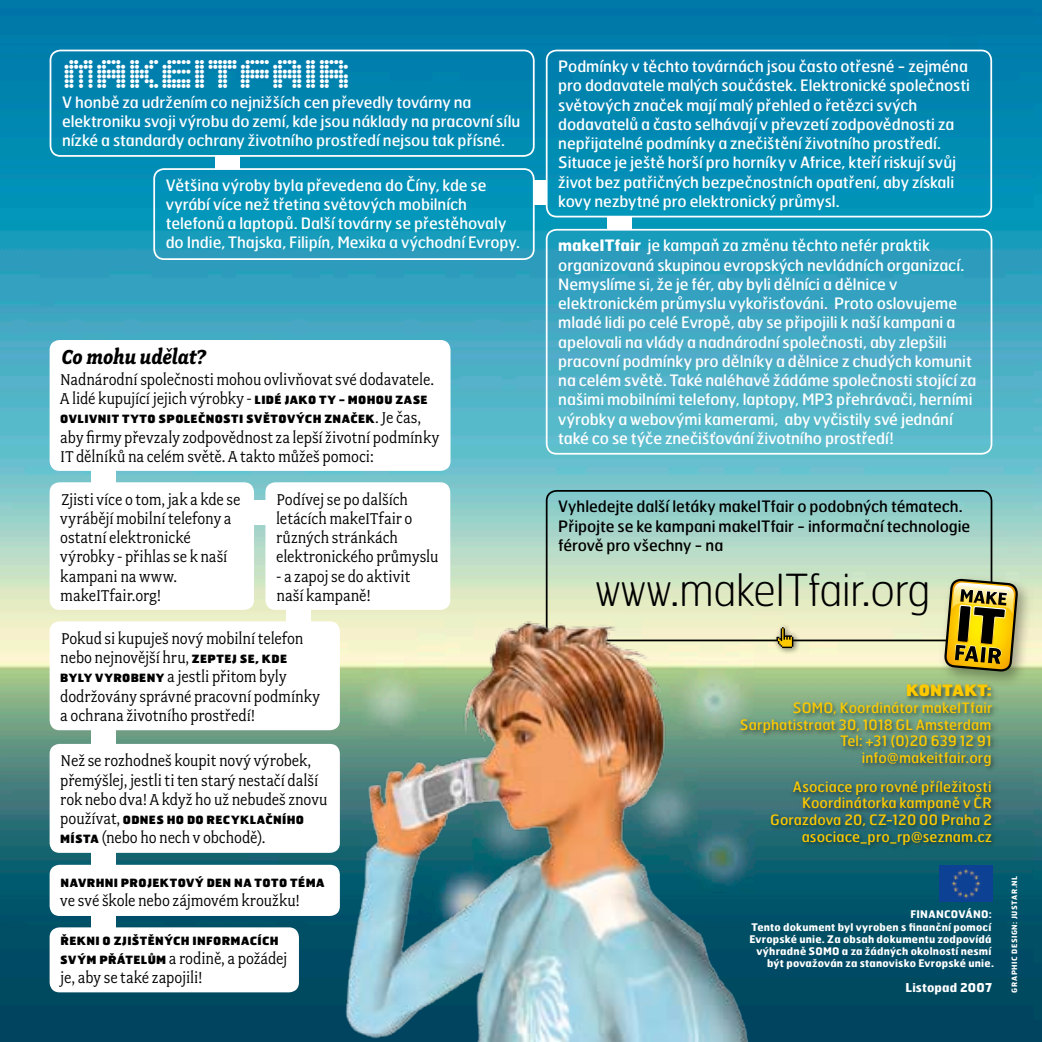
<style>
.page{position:relative;width:1042px;height:1042px;background:#fff}
.page>*{position:absolute;margin:0;border:0;box-sizing:border-box;transform-origin:0 0}
.t1{font:300 44.1px "Hermesm ITF";letter-spacing:-.02em;color:#000}
.t2{font:35px "Med Led";letter-spacing:-.01em;color:#fff}
.t3{font:italic 700 22.75px "Fairplexm I Tf";color:#000}
.t4{font:17.5px/19.2px "Fairplexm I Tf";letter-spacing:-.005em;color:#000}
.t5{font:15.75px/19.2px "Hermesm I Tf";letter-spacing:-.005em;color:#fff}
.t6{font:15.75px/19.2px "Hermesm I Tf";letter-spacing:-.005em;color:#000}
.t7{font:900 15.75px "Hermesm I Tf";letter-spacing:.015em;color:#fdc900}
.t8{font:14.35px/16.6px "Hermesm I Tf";letter-spacing:.01em;color:#fdc900;text-align:right}
.t9{font:700 12.25px "Hermesm I Tf";color:#fff}
.t10{font:900 11.38px "Hermesm I Tf";letter-spacing:.03em;color:#000}
.t11{font:700 10.5px/12.2px "Hermesm I Tf";letter-spacing:.025em;color:#fff;text-align:right}
.t12{font:700 7.35px "Hermesm I Tf";letter-spacing:.07em;color:#fff}
.s1{font-family:"Hermesm I Tf";font-weight:900;font-size:11.38px}
.s2{font-family:"Fairplexm I Tf";font-weight:400;font-size:17.5px}
.s3{font-weight:700}
</style>
<div class="page">
<img style="left:0;top:0;width:1042px;height:1042px">
<div style="left:50px;top:50px;width:485px;height:107px;border:2px solid #fff;border-radius:10px"></div>
<div style="left:738px;top:681px;width:260px;height:169px;background:#000;opacity:.6"></div>
<div style="left:153px;top:168px;width:382px;height:92px;border:2px solid #fff;border-radius:10px"></div>
<div style="left:546px;top:50px;width:446px;height:167px;border:2px solid #fff;border-radius:10px"></div>
<div style="left:546px;top:229px;width:446px;height:226px;border:2px solid #fff;border-radius:10px"></div>
<div style="left:215px;top:156px;width:25px;height:13px;background:#fff"></div>
<div style="left:534px;top:180px;width:13px;height:25px;background:#fff"></div>
<div style="left:607px;top:217px;width:24px;height:13px;background:#fff"></div>
<div style="left:546px;top:490px;width:446px;height:151px;border:2px solid #000;border-radius:10px"></div>
<img style="left:939px;top:866px;width:53px;height:35px">
<div style="left:91px;top:469px;width:25px;height:17px;background:#fff"></div>
<div style="left:253px;top:500px;width:13px;height:24px;background:#fff"></div>
<div style="left:286px;top:606px;width:25px;height:18px;background:#fff"></div>
<div style="left:91px;top:726px;width:25px;height:25px;background:#fff"></div>
<div style="left:91px;top:850px;width:25px;height:22px;background:#fff"></div>
<div style="left:91px;top:914px;width:25px;height:16px;background:#fff"></div>
<img style="left:319px;top:616px;width:444px;height:426px">
<div style="left:771px;top:622px;width:30px;height:33px;background:#000;opacity:.5"></div>
<svg style="left:776px;top:627px;width:17px;height:21px"></svg>
<div style="left:938px;top:572px;width:95px;height:116px;background:#000;opacity:.35"></div>
<img style="left:943px;top:543px;width:76px;height:164px">
<div style="left:50px;top:482px;width:204px;height:128px;background:#fff;border-radius:10px"></div>
<div style="left:265px;top:482px;width:185px;height:128px;background:#fff;border-radius:10px"></div>
<div style="left:50px;top:621px;width:290px;height:109px;background:#fff;border-radius:10px"></div>
<div style="left:50px;top:744px;width:290px;height:109px;background:#fff;border-radius:10px"></div>
<div style="left:50px;top:865px;width:290px;height:51px;background:#fff;border-radius:10px"></div>
<div style="left:50px;top:927px;width:249px;height:65px;background:#fff;border-radius:10px"></div>
<div style="left:50px;top:340px;width:400px;height:131px;background:#fff;border-radius:10px"></div>
<h2 class="t2" style="left:62px;top:60px;width:290px">MAKEITFAIR</h2>
<p class="t5" style="left:62px;top:92px;width:460px">V honbě za udržením co nejnižších cen převedly továrny na elektroniku svoji výrobu do zemí, kde jsou náklady na pracovní sílu nízké a standardy ochrany životního prostředí nejsou tak přísné.</p>
<p class="t5" style="left:166px;top:175px;width:356px">Většina výroby byla převedena do Číny, kde se vyrábí více než třetina světových mobilních telefonů a laptopů. Další továrny se přestěhovaly do Indie, Thajska, Filipín, Mexika a východní Evropy.</p>
<h3 class="t3" style="left:61px;top:344px;width:146px">Co mohu udělat?</h3>
<p class="t4" style="left:60px;top:370px;width:375px">Nadnárodní společnosti mohou ovlivňovat své dodavatele.<br>A lidé kupující jejich výrobky - <span class="s1">LIDÉ JAKO TY - MOHOU ZASE</span></p>
<p class="t10" style="left:60px;top:412px;width:362px">OVLIVNIT TYTO SPOLEČNOSTI SVĚTOVÝCH ZNAČEK<span class="s2">. Je čas,</span></p>
<p class="t4" style="left:60px;top:427px;width:380px">aby firmy převzaly zodpovědnost za lepší životní podmínky<br>IT dělníků na celém světě. A takto můžeš pomoci:</p>
<p class="t4" style="left:60px;top:490px;width:182px">Zjisti více o tom, jak a kde se vyrábějí mobilní telefony a ostatní elektronické výrobky - přihlas se k naší kampani na www. makeITfair.org!</p>
<p class="t4" style="left:276px;top:490px;width:164px">Podívej se po dalších letácích makeITfair o různých stránkách elektronického průmyslu</p>
<p class="t4" style="left:276px;top:567px;width:136px">- a zapoj se do aktivit naší kampaně!</p>
<p class="t4" style="left:60px;top:629px;width:261px">Pokud si kupuješ nový mobilní telefon nebo nejnovější hru, <span class="s1">ZEPTEJ SE, KDE BYLY VYROBENY</span> a jestli přitom byly dodržovány správné pracovní podmínky a ochrana životního prostředí!</p>
<p class="t4" style="left:60px;top:751px;width:269px">Než se rozhodneš koupit nový výrobek, přemýšlej, jestli ti ten starý nestačí další rok nebo dva! A když ho už nebudeš znovu</p>
<p class="t10" style="left:60px;top:812px;width:245px"><span class="s2">používat,</span> ODNES HO DO RECYKLAČNÍHO</p>
<p class="t4" style="left:60px;top:828px;width:207px"><span class="s1">MÍSTA</span> (nebo ho nech v obchodě).</p>
<p class="t10" style="left:61px;top:875px;width:265px">NAVRHNI PROJEKTOVÝ DEN NA TOTO TÉMA</p>
<p class="t4" style="left:60px;top:891px;width:241px">ve své škole nebo zájmovém kroužku!</p>
<p class="t10" style="left:61px;top:933px;width:219px">ŘEKNI O ZJIŠTĚNÝCH INFORMACÍCH</p>
<p class="t4" style="left:60px;top:949px;width:229px"><span class="s1">SVÝM PŘÁTELŮM</span> a rodině, a požádej je, aby se také zapojili!</p>
<p class="t5" style="left:558px;top:56px;width:413px">Podmínky v těchto továrnách jsou často otřesné - zejména pro dodavatele malých součástek. Elektronické společnosti světových značek mají malý přehled o řetězci svých dodavatelů a často selhávají v převzetí zodpovědnosti za nepřijatelné podmínky a znečištění životního prostředí.<br>Situace je ještě horší pro horníky v Africe, kteří riskují svůj život bez patřičných bezpečnostních opatření, aby získali kovy nezbytné pro elektronický průmysl.</p>
<p class="t5" style="left:558px;top:235px;width:419px"><span class="s3">makeITfair</span> je kampaň za změnu těchto nefér praktik organizovaná skupinou evropských nevládních organizací.<br>Nemyslíme si, že je fér, aby byli dělníci a dělnice v elektronickém průmyslu vykořisťováni. Proto oslovujeme mladé lidi po celé Evropě, aby se připojili k naší kampani a apelovali na vlády a nadnárodní společnosti, aby zlepšili pracovní podmínky pro dělníky a dělnice z chudých komunit na celém světě. Také naléhavě žádáme společnosti stojící za našimi mobilními telefony, laptopy, MP3 přehrávači, herními výrobky a webovými kamerami, aby vyčistily své jednání také co se týče znečišťování životního prostředí!</p>
<p class="t6" style="left:558px;top:496px;width:413px">Vyhledejte další letáky makeITfair o podobných tématech.<br>Připojte se ke kampani makeITfair - informační technologie férově pro všechny - na</p>
<h1 class="t1" style="left:595px;top:562px;width:337px">www.makeITfair.org</h1>
<p class="t7" style="left:906px;top:680px;width:87px">KONTAKT:</p>
<p class="t8" style="left:740px;top:699px;width:254px">SOMO, Koordinátor makeITfair<br>Sarphatistraat 30, 1018 GL Amsterdam<br>Tel: +31 (0)20 639 12 91 info@makeitfair.org</p>
<p class="t8" style="left:770px;top:778px;width:223px">Asociace pro rovné příležitosti<br>Koordinátorka kampaně v ČR<br>Gorazdova 20, CZ-120 00 Praha 2 asociace_pro_rp@seznam.cz</p>
<p class="t11" style="left:910px;top:908px;width:83px">Financováno:</p>
<p class="t11" style="left:751px;top:920px;width:242px">Tento dokument byl vyroben s finanční pomocí</p>
<p class="t11" style="left:749px;top:932px;width:244px">Evropské unie. Za obsah dokumentu zodpovídá</p>
<p class="t11" style="left:756px;top:944px;width:61px">výhradně SOMO</p>
<p class="t11" style="left:767px;top:944px;width:228px">a za žádných okolností nesmí<br>být považován za stanovisko Evropské unie.</p>
<p class="t9" style="left:905px;top:979px;width:88px">Listopad 2007</p>
<p class="t12" style="left:1009px;top:992px;width:118px;rotate:-90deg">graphic design: JUSTAR.nl</p>
</div>
